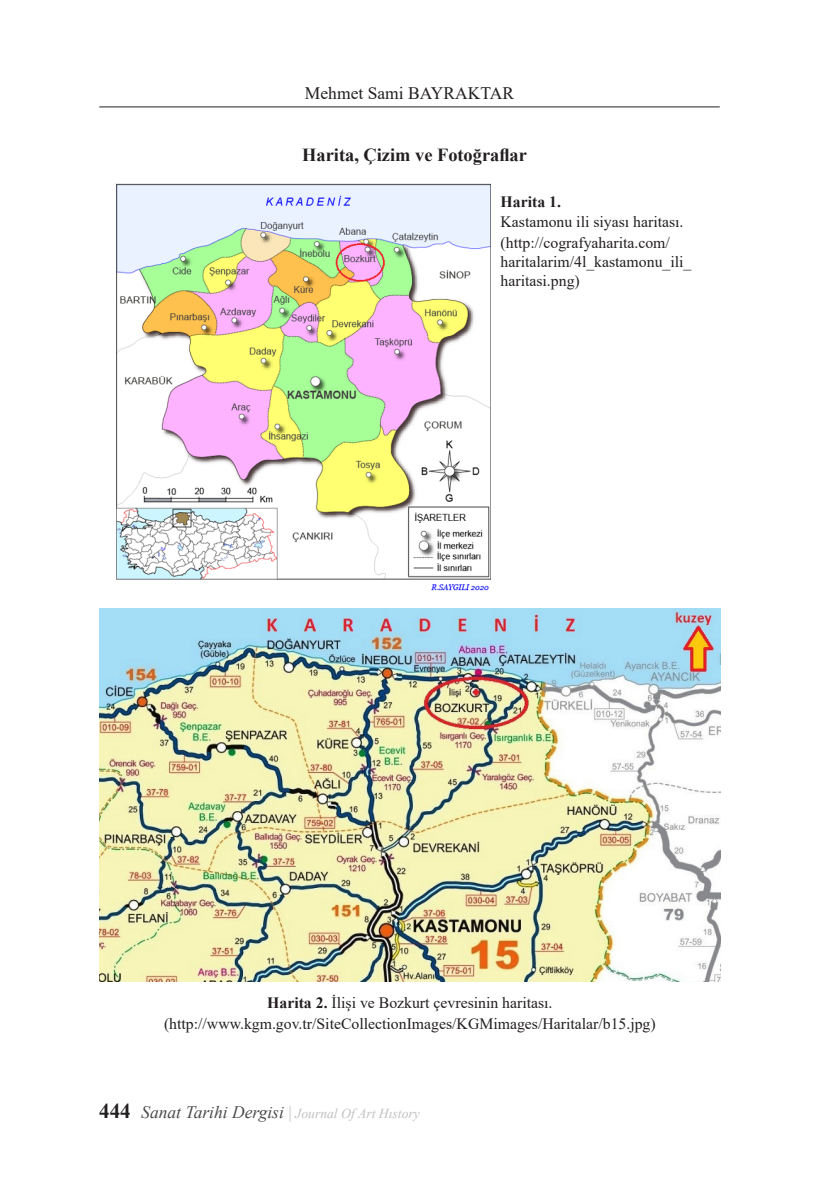
<style>
.page{position:relative;width:819px;height:1191px;background:#fff}
.page>*{position:absolute;margin:0;border:0;box-sizing:border-box;transform-origin:0 0}
.STD_-_ALT_BAŞLIK{font:700 18.38px "Times New Roman";color:#231f20}
.t1{font:17.5px "Times New Roman";color:#231f20}
.STD_-_Resim_Yazıları{font:15.75px/18.9px "Times New Roman";color:#231f20}
.STD_-_Resim_Yazıları-2{font:700 15.75px "Times New Roman";color:#231f20}
.t2{font:italic 13.65px "Times New Roman";color:#c0c0c0}
.s1{font-weight:700}
.s2{font-weight:700;font-style:normal;font-size:21px;color:#231f20}
.s3{font-size:17.5px;color:#494a4c}
.s4{font-style:normal;font-size:17.5px}
</style>
<div class="page">
<hr style="left:99px;top:107px;width:620px;height:1px;background:#231f20">
<img style="left:116px;top:184px;width:374px;height:407px">
<img style="left:99px;top:608px;width:621px;height:373px">
<p class="t1" style="left:305px;top:81px;width:210px">Mehmet Sami BAYRAKTAR</p>
<p class="STD_-_ALT_BAŞLIK" style="left:302px;top:142px;width:226px">Harita, Çizim ve Fotoğraflar</p>
<p class="STD_-_Resim_Yazıları-2" style="left:500px;top:190px;width:62px">Harita 1.</p>
<p class="STD_-_Resim_Yazıları" style="left:500px;top:212px;width:184px">Kastamonu ili siyası haritası.</p>
<p class="STD_-_Resim_Yazıları" style="left:500px;top:233px;width:192px">(http://cografyaharita.com/ haritalarim/4l_kastamonu_ili_ haritasi.png)</p>
<p class="STD_-_Resim_Yazıları" style="left:267px;top:993px;width:287px"><span class="s1">Harita 2.</span> İlişi ve Bozkurt çevresinin haritası.</p>
<p class="STD_-_Resim_Yazıları" style="left:164px;top:1014px;width:493px">(http://www.kgm.gov.tr/SiteCollectionImages/KGMimages/Haritalar/b15.jpg)</p>
<p class="t2" style="left:99px;top:1104px;width:322px"><span class="s2">444</span> <span class="s3">Sanat Tarihi Dergisi</span> <span class="s4">|</span> Journal Of Art Hıstory</p>
</div>
